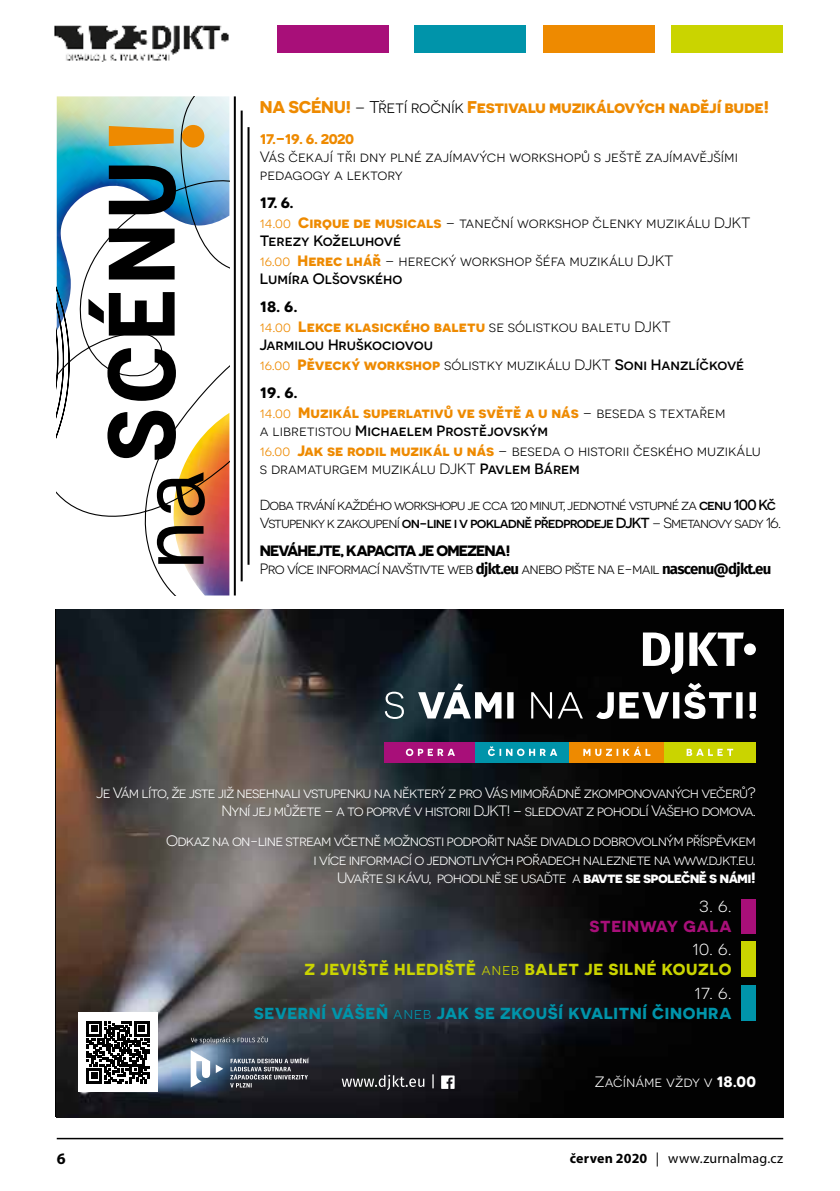
<style>
.page{position:relative;width:840px;height:1191px;background:#fff}
.page>*{position:absolute;margin:0;border:0;box-sizing:border-box;transform-origin:0 0}
.t1{font:700 17px "Novecentosanswide";letter-spacing:-.02em;color:#ee8a00}
.t2{font:700 16px/20px "Novecentosanswide";letter-spacing:.04em;color:#0094aa;text-align:right}
.t3{font:700 16px/20px "Novecentosanswide";letter-spacing:.04em;color:#cad400;text-align:right}
.t4{font:700 16px "Novecentosanswide";letter-spacing:.04em;color:#a80f79}
.t5{font:16px "Novecentosanswide";color:#fff}
.t6{font:700 16px "Myriad Pro";color:#000}
.t7{font:15px/18.6px "Novecentosanswide";letter-spacing:-.05em;color:#fff;text-align:right}
.t8{font:15px/20px "Novecentosanswide";color:#000}
.t9{font:700 15px/20px "Novecentosanswide";color:#ee8a00}
.t10{font:15px/18px "Novecentosanswide";letter-spacing:-.05em;color:#000}
.t11{font:500 15px/20px "Novecentosanswide";color:#000}
.t12{font:15px "Novecentosanswide";color:#fff}
.t13{font:14.6px/18px "Novecentosanswide";letter-spacing:-.06em;color:#000}
.t14{font:14px "Myriad Pro";letter-spacing:.015em;color:#000}
.t15{font:700 14px "Novecentosanswide";color:#ee8a00}
.s1{font-weight:400;color:#000}
.s2{font-weight:700}
.s3{color:#ee8a00}
.s4{font-weight:700;color:#ee8a00}
.s5{font-weight:500}
.s6{color:#000}
.s7{font-weight:400}
.s8{font-weight:400;color:#ee8a00}
.s9{font-family:"Fira Sans";font-weight:700}
.s10{font-weight:400;color:#fff}
</style>
<div class="page">
<hr style="left:57px;top:1137px;width:725px;height:2px;background:#000">
<div style="left:414px;top:25px;width:111px;height:27px;background:#0094aa"></div>
<div style="left:277px;top:25px;width:112px;height:27px;background:#a80f79"></div>
<div style="left:542px;top:25px;width:112px;height:27px;background:#ee8a00"></div>
<div style="left:671px;top:25px;width:111px;height:27px;background:#cad400"></div>
<img style="left:54px;top:25px;width:175px;height:36px">
<img style="left:57px;top:96px;width:172px;height:499px">
<hr style="left:234px;top:96px;width:2px;height:499px;background:#000">
<hr style="left:240px;top:111px;width:2px;height:470px;background:#000">
<hr style="left:247px;top:127px;width:2px;height:438px;background:#000">
<img style="left:57px;top:609px;width:725px;height:508px">
<svg style="left:642px;top:632px;width:40px;height:42px"></svg>
<svg style="left:689px;top:632px;width:54px;height:34px"></svg>
<svg style="left:743px;top:643px;width:12px;height:12px"></svg>
<svg style="left:384px;top:683px;width:371px;height:36px"></svg>
<div style="left:384px;top:742px;width:92px;height:20px;background:#a80f79"></div>
<div style="left:475px;top:742px;width:94px;height:20px;background:#0094aa"></div>
<div style="left:569px;top:742px;width:94px;height:20px;background:#ee8a00"></div>
<div style="left:663px;top:742px;width:92px;height:20px;background:#cad400"></div>
<svg style="left:405px;top:748px;width:49px;height:8px"></svg>
<svg style="left:488px;top:746px;width:69px;height:10px"></svg>
<svg style="left:686px;top:749px;width:46px;height:7px"></svg>
<svg style="left:583px;top:746px;width:67px;height:10px"></svg>
<div style="left:741px;top:899px;width:14px;height:34px;background:#a80f79"></div>
<div style="left:741px;top:985px;width:14px;height:35px;background:#0094aa"></div>
<div style="left:741px;top:941px;width:14px;height:36px;background:#cad400"></div>
<svg style="left:441px;top:1075px;width:13px;height:14px"></svg>
<svg style="left:341px;top:1074px;width:92px;height:16px"></svg>
<div style="left:78px;top:1012px;width:80px;height:80px;background:#fff"></div>
<svg style="left:87px;top:1021px;width:62px;height:62px"></svg>
<svg style="left:216px;top:1064px;width:7px;height:9px"></svg>
<svg style="left:190px;top:1050px;width:20px;height:37px"></svg>
<svg style="left:230px;top:1057px;width:78px;height:30px;background:#51545c"></svg>
<svg style="left:191px;top:1036px;width:76px;height:7px"></svg>
<p class="t1" style="left:260px;top:96px;width:510px">NA SCÉNU! <span class="s1">– Třetí ročník</span> Festivalu muzikálových nadějí bude!</p>
<p class="t15" style="left:260px;top:130px;width:96px">17.–19. 6. 2020</p>
<p class="t8" style="left:260px;top:147px;width:479px;line-height:18px">Vás čekají tři dny plné zajímavých workshopů s ještě zajímavějšími pedagogy a lektory</p>
<p class="t8" style="left:260px;top:192px;width:492px"><span class="s2">17. 6.<br></span><span class="s3">14.00</span> <span class="s4">Cirque de musicals</span> – taneční workshop členky muzikálu DJKT</p>
<p class="t8" style="left:260px;top:230px;width:415px"><span class="s5">Terezy Koželuhové<br></span><span class="s3">16.00</span> <span class="s4">Herec lhář</span> – herecký workshop šéfa muzikálu DJKT</p>
<p class="t11" style="left:260px;top:268px;width:144px">Lumíra Olšovského</p>
<p class="t9" style="left:260px;top:296px;width:412px"><span class="s6">18. 6.<br></span><span class="s7">14.00</span> Lekce klasického baletu <span class="s1">se sólistkou baletu DJKT</span></p>
<p class="t11" style="left:260px;top:334px;width:485px">Jarmilou Hruškociovou<br><span class="s8">16.00</span> <span class="s4">Pěvecký workshop</span> <span class="s7">sólistky muzikálu DJKT</span> Soni Hanzlíčkové</p>
<p class="t9" style="left:260px;top:382px;width:467px"><span class="s6">19. 6.<br></span><span class="s7">14.00</span> Muzikál superlativů ve světě a u nás <span class="s1">– beseda s textařem</span></p>
<p class="t8" style="left:260px;top:420px;width:502px">a libretistou <span class="s5">Michaelem Prostějovským<br></span><span class="s3">16.00</span> <span class="s4">Jak se rodil muzikál u nás</span> – beseda o historii českého muzikálu</p>
<p class="t8" style="left:260px;top:458px;width:321px">s dramaturgem muzikálu DJKT <span class="s5">Pavlem Bárem</span></p>
<p class="t13" style="left:260px;top:495px;width:522px">Doba trvání každého workshopu je cca 120 minut, jednotné vstupné za <span class="s5">cenu 100 Kč<br></span>Vstupenky k zakoupení <span class="s5">on-line i v pokladně předprodeje DJKT</span> – Smetanovy sady 16.</p>
<p class="t10" style="left:260px;top:541px;width:512px"><span class="s2">NEVÁHEJTE, KAPACITA JE OMEZENA!<br></span>Pro více informací navštivte web <span class="s9">djkt.eu</span> anebo pište na e-mail <span class="s9">nascenu@djkt.eu</span></p>
<p class="t7" style="left:96px;top:783px;width:660px;line-height:18px">Je Vám líto, že jste již nesehnali vstupenku na některý z pro Vás mimořádně zkomponovaných večerů?<br>Nyní jej můžete – a to poprvé v historii DJKT! – sledovat z pohodlí Vašeho domova.</p>
<p class="t7" style="left:166px;top:831px;width:591px">Odkaz na on-line stream včetně možnosti podpořit naše divadlo dobrovolným příspěvkem i více informací o jednotlivých pořadech naleznete na www.djkt.eu.<br>Uvařte si kávu, pohodlně se usaďte a <span class="s2">bavte se společně s námi!</span></p>
<p class="t5" style="left:699px;top:897px;width:34px">3. 6.</p>
<p class="t4" style="left:589px;top:916px;width:143px">STEINWAY GALA</p>
<p class="t3" style="left:304px;top:938px;width:428px"><span class="s10">10. 6.<br></span>Z JEVIŠTĚ HLEDIŠTĚ <span class="s7">aneb</span> BALET JE SILNÉ KOUZLO</p>
<p class="t2" style="left:254px;top:982px;width:479px"><span class="s10">17. 6.<br></span>SEVERNÍ VÁŠEŇ <span class="s7">aneb</span> JAK SE ZKOUŠÍ KVALITNÍ ČINOHRA</p>
<p class="t12" style="left:594px;top:1073px;width:162px">Začínáme vždy v <span class="s2">18.00</span></p>
<p class="t6" style="left:57px;top:1148px;width:10px">64</p>
<p class="t14" style="left:569px;top:1149px;width:215px"><span class="s2">červen 2020</span> | www.zurnalmag.cz</p>
</div>
